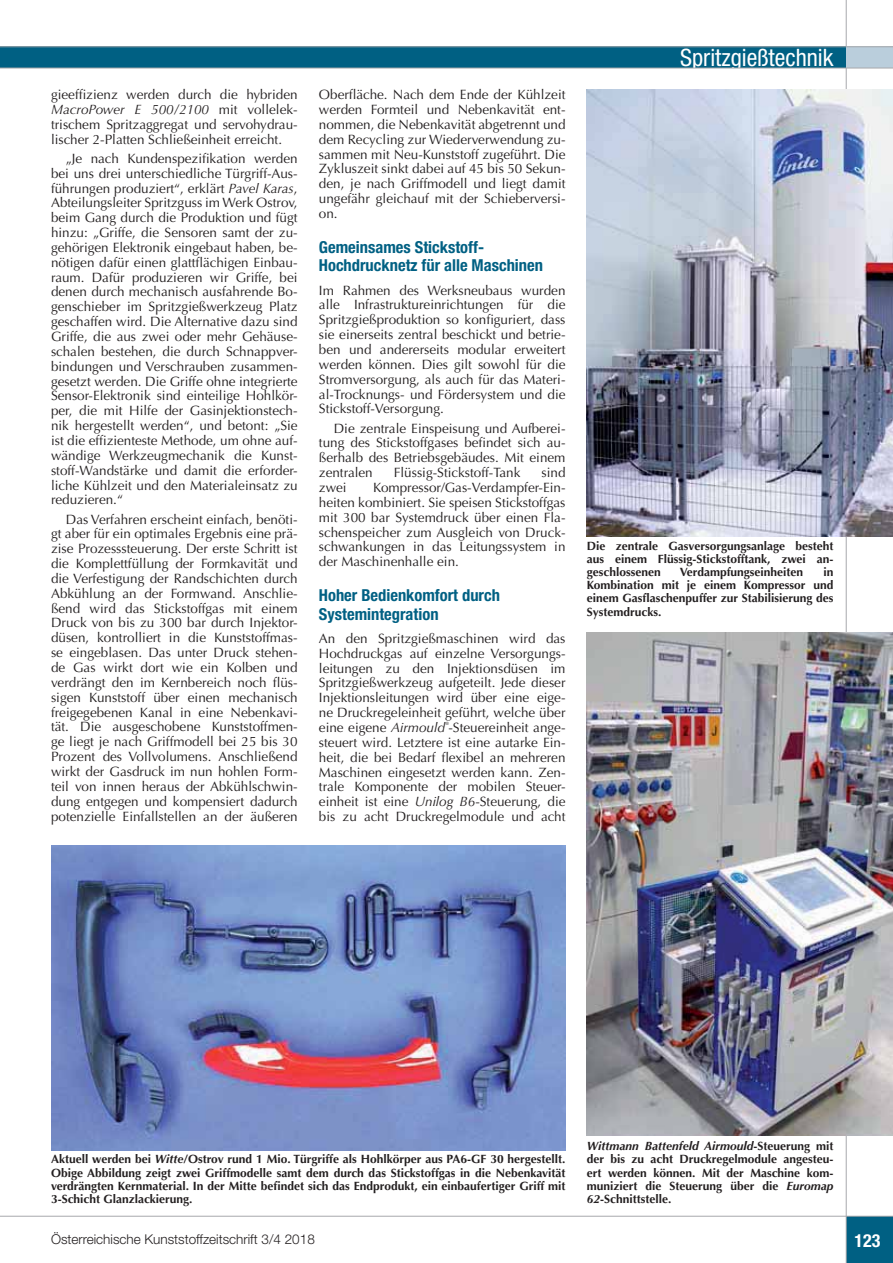
<style>
.page{position:relative;width:893px;height:1263px;background:#fff}
.page>*{position:absolute;margin:0;border:0;box-sizing:border-box;transform-origin:0 0}
.t1{font:condensed 24px "Helvetica Neue LT";color:#fff}
.t2{font:700 condensed 18px "Helvetica Neue LT";color:#fff}
.t3{font:700 condensed 16.5px/18.1px "Helvetica Neue LT";color:#006083}
.t4{font:13.5px/14.9px "Optima LT";color:#231f20;text-align:justify}
.t5{font:300 13.5px "Helvetica Neue LT";color:#231f20}
.t6{font:700 12px/13.2px "Optima LT";color:#231f20;text-align:justify}
.s1{font-style:italic}
</style>
<div class="page">
<div style="left:846px;top:1216px;width:47px;height:47px;background:#006083"></div>
<hr style="left:0;top:1216px;width:893px;height:1px;background:#a7a9ac">
<hr style="left:846px;top:0;width:1px;height:1263px;background:#a7a9ac">
<div style="left:0;top:47px;width:846px;height:21px;background:#006083"></div>
<div style="left:846px;top:47px;width:47px;height:21px;background:#bacedc"></div>
<hr style="left:0;top:68px;width:893px;height:1px;background:#a7a9ac">
<hr style="left:0;top:46px;width:893px;height:1px;background:#a7a9ac">
<img style="left:51px;top:845px;width:515px;height:305px">
<img style="left:587px;top:90px;width:306px;height:446px">
<img style="left:587px;top:632px;width:306px;height:503px">
<p class="t4" style="left:51px;top:88px;width:248px">gieeffizienz werden durch die hybriden <span class="s1">MacroPower E 500/2100</span> mit vollelek&shy;trischem Spritzaggregat und servohydrau&shy;lischer 2-Platten Schließeinheit erreicht.</p>
<p class="t4" style="left:51px;top:151px;width:248px;text-indent:15px">„Je nach Kundenspezifikation werden bei uns drei unterschiedliche Türgriff-Aus&shy;führungen produziert“, erklärt <span class="s1">Pavel Karas</span>, Abteilungsleiter Spritzguss im Werk Ostrov, beim Gang durch die Produktion und fügt hinzu: „Griffe, die Sensoren samt der zu&shy;gehörigen Elektronik eingebaut haben, be&shy;nötigen dafür einen glattflächigen Einbau&shy;raum. Dafür produzieren wir Griffe, bei denen durch mechanisch ausfahrende Bo&shy;genschieber im Spritzgießwerkzeug Platz geschaffen wird. Die Alternative dazu sind Griffe, die aus zwei oder mehr Gehäuse&shy;schalen bestehen, die durch Schnappver&shy;bindungen und Verschrauben zusammen&shy;gesetzt werden. Die Griffe ohne integrierte Sensor-Elektronik sind einteilige Hohlkör&shy;per, die mit Hilfe der Gasinjektionstech&shy;nik hergestellt werden“, und betont: „Sie ist die effizienteste Methode, um ohne auf&shy;wändige Werkzeugmechanik die Kunst&shy;stoff-Wandstärke und damit die erforder&shy;liche Kühlzeit und den Materialeinsatz zu reduzieren.“</p>
<p class="t4" style="left:51px;top:512px;width:248px;text-indent:15px">Das Verfahren erscheint einfach, benöti&shy;gt aber für ein optimales Ergebnis eine prä&shy;zise Prozesssteuerung. Der erste Schritt ist die Komplettfüllung der Formkavität und die Verfestigung der Randschichten durch Abkühlung an der Formwand. Anschlie&shy;ßend wird das Stickstoffgas mit einem Druck von bis zu 300 bar durch Injektor&shy;düsen, kontrolliert in die Kunststoffmas&shy;se eingeblasen. Das unter Druck stehen&shy;de Gas wirkt dort wie ein Kolben und verdrängt den im Kernbereich noch flüs&shy;sigen Kunststoff über einen mechanisch freigegebenen Kanal in eine Nebenkavi&shy;tät. Die ausgeschobene Kunststoffmen&shy;ge liegt je nach Griffmodell bei 25 bis 30<br>Prozent des Vollvolumens. Anschließend wirkt der Gasdruck im nun hohlen Form&shy;teil von innen heraus der Abkühlschwin&shy;dung entgegen und kompensiert dadurch potenzielle Einfallstellen an der äußeren</p>
<p class="t4" style="left:319px;top:88px;width:248px">Oberfläche. Nach dem Ende der Kühlzeit werden Formteil und Nebenkavität ent&shy;nommen, die Nebenkavität abgetrennt und dem Recycling zur Wiederverwendung zu&shy;sammen mit Neu-Kunststoff zugeführt. Die Zykluszeit sinkt dabei auf 45 bis 50 Sekun&shy;den, je nach Griffmodell und liegt damit ungefähr gleichauf mit der Schieberversi&shy;on.</p>
<p class="t3" style="left:319px;top:240px;width:226px">Gemeinsames Stickstoff-<br>Hochdrucknetz für alle Maschinen</p>
<p class="t4" style="left:319px;top:283px;width:248px">Im Rahmen des Werksneubaus wurden alle Infrastruktureinrichtungen für die Spritzgießproduktion so konfiguriert, dass sie einerseits zentral beschickt und betrie&shy;ben und andererseits modular erweitert werden können. Dies gilt sowohl für die Stromversorgung, als auch für das Materi&shy;al-Trocknungs- und Fördersystem und die Stickstoff-Versorgung.</p>
<p class="t4" style="left:319px;top:421px;width:248px;text-indent:15px">Die zentrale Einspeisung und Aufberei&shy;tung des Stickstoffgases befindet sich au&shy;ßerhalb des Betriebsgebäudes. Mit einem zentralen</p>
<p class="t4" style="left:394px;top:466px;width:128px">Flüssig-Stickstoff-Tank</p>
<p class="t4" style="left:541px;top:466px;width:26px">sind</p>
<p class="t4" style="left:319px;top:481px;width:248px;text-indent:54px">Kompressor/Gas-Verdampfer-Ein&shy;heiten kombiniert. Sie speisen Stickstoffgas mit 300 bar Systemdruck über einen Fla&shy;schenspeicher zum Ausgleich von Druck&shy;schwankungen in das Leitungssystem in der Maschinenhalle ein.</p>
<p class="t3" style="left:319px;top:588px;width:183px">Hoher Bedienkomfort durch<br>Systemintegration</p>
<p class="t4" style="left:319px;top:631px;width:248px">An den Spritzgießmaschinen wird das Hochdruckgas auf einzelne Versorgungs&shy;leitungen zu den Injektionsdüsen im Spritzgießwerkzeug aufgeteilt. Jede dieser Injektionsleitungen wird über eine eige&shy;ne Druckregeleinheit geführt, welche über eine eigene <span class="s1">Airmould</span><sup>®</sup>-Steuereinheit ange&shy;steuert wird. Letztere ist eine autarke Ein&shy;heit, die bei Bedarf flexibel an mehreren Maschinen eingesetzt werden kann. Zen&shy;trale Komponente der mobilen Steuer&shy;einheit ist eine <span class="s1">Unilog B6</span>-Steuerung, die bis zu acht Druckregelmodule und acht</p>
<p class="t4" style="left:319px;top:481px;width:29px">zwei</p>
<h1 class="t1" style="left:680px;top:48px;width:155px">Spritzgießtechnik</h1>
<p class="t6" style="left:587px;top:539px;width:248px">Die zentrale Gasversorgungsanlage besteht aus einem Flüssig-Stickstofftank, zwei an&shy;geschlossenen</p>
<p class="t6" style="left:680px;top:566px;width:125px">Verdampfungseinheiten</p>
<p class="t6" style="left:587px;top:566px;width:248px;text-indent:237px">in Kombination mit je einem Kompressor und einem Gasflaschenpuffer zur Stabilisierung des Systemdrucks.</p>
<p class="t6" style="left:51px;top:1153px;width:516px">Aktuell werden bei <span class="s1">Witte</span>/Ostrov rund 1 Mio. Türgriffe als Hohlkörper aus PA6-GF 30 hergestellt.<br>Obige Abbildung zeigt zwei Griffmodelle samt dem durch das Stickstoffgas in die Nebenkavität verdrängten Kernmaterial. In der Mitte befindet sich das Endprodukt, ein einbaufertiger Griff mit 3-Schicht Glanzlackierung.</p>
<p class="t6" style="left:587px;top:1140px;width:248px"><span class="s1">Wittmann Battenfeld Airmould</span>-Steuerung mit der bis zu acht Druckregelmodule angesteu&shy;ert werden können. Mit der Maschine kom&shy;muniziert die Steuerung über die <span class="s1">Euromap 62</span>-Schnittstelle.</p>
<p class="t5" style="left:51px;top:1234px;width:265px">Österreichische Kunststoffzeitschrift 3/4 2018</p>
<h2 class="t2" style="left:854px;top:1234px;width:27px">123</h2>
</div>
